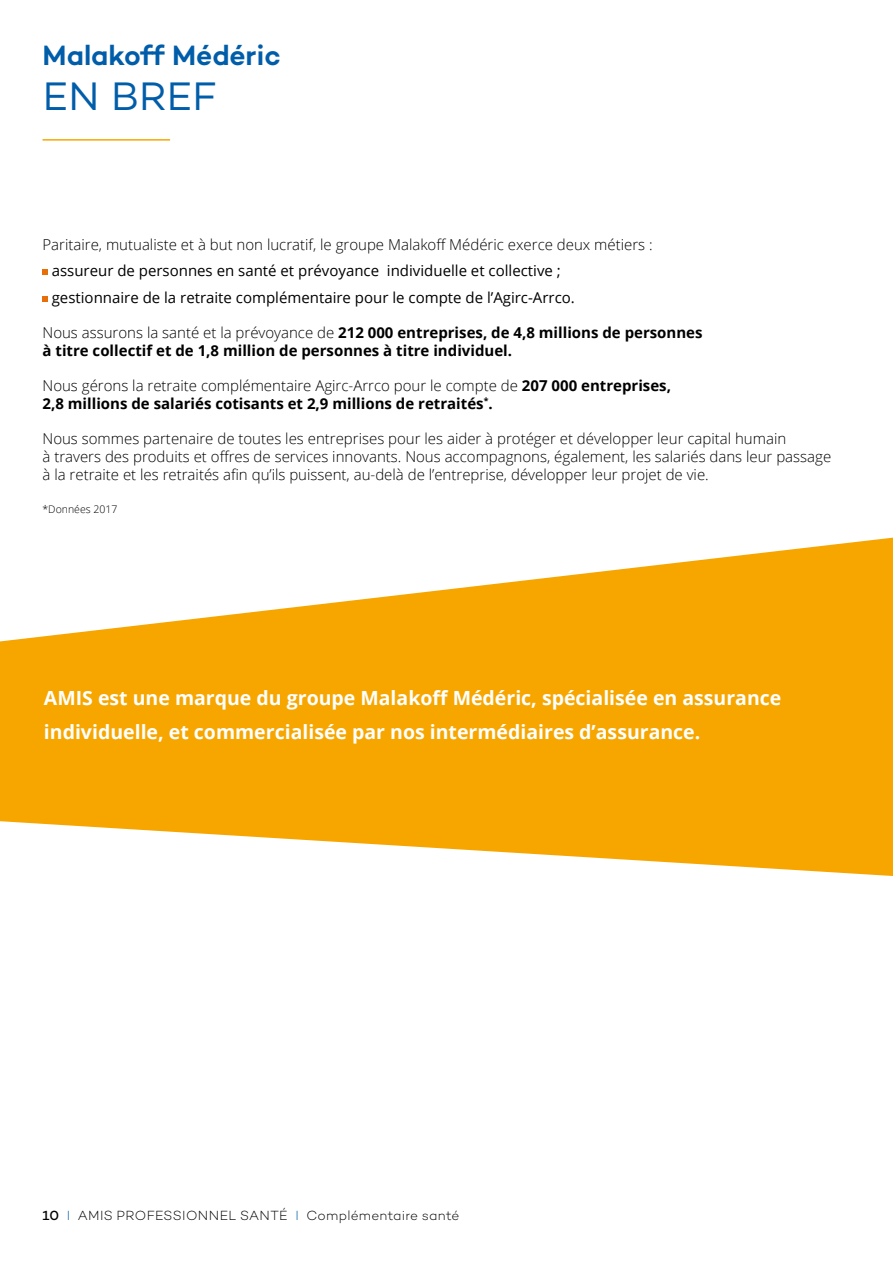
<style>
.page{position:relative;width:893px;height:1263px;background:#fff}
.page>*{position:absolute;margin:0;border:0;box-sizing:border-box;transform-origin:0 0}
.t1{font:40.5px "Campton";letter-spacing:.01em;color:#005da9}
.t2{font:600 28.5px "Campton";letter-spacing:-.005em;color:#005da9}
.t3{font:700 19.5px/34.5px "Open Sans";color:#fff}
.t4{font:300 15px/18px "Open Sans";color:#000}
.t5{font:700 15px/18px "Open Sans";color:#000}
.t6{font:15px/26.5px "Open Sans";color:#000}
.t7{font:300 13.5px "Campton";letter-spacing:.025em;color:#000}
.t8{font:300 10.5px "Open Sans";color:#000}
.s1{font-weight:300}
.s2{font-weight:500}
.s3{color:#005da9}
</style>
<div class="page">
<svg style="left:0;top:538px;width:893px;height:338px;fill:#f7a600"></svg>
<hr style="left:43px;top:139px;width:127px;height:2px;background:#f7a600">
<svg style="left:43px;top:270px;width:5px;height:5px"></svg>
<svg style="left:43px;top:296px;width:5px;height:6px"></svg>
<h2 class="t2" style="left:43px;top:37px;width:240px">Malakoff Médéric</h2>
<h1 class="t1" style="left:43px;top:71px;width:176px">EN BREF</h1>
<p class="t4" style="left:43px;top:235px;width:612px">Paritaire, mutualiste et à but non lucratif, le groupe Malakoff Médéric exerce deux métiers :</p>
<p class="t6" style="left:52px;top:257px;width:525px">assureur de personnes en santé et prévoyance individuelle et collective ; gestionnaire de la retraite complémentaire pour le compte de l’Agirc-Arrco.</p>
<p class="t5" style="left:43px;top:323px;width:662px"><span class="s1">Nous assurons la santé et la prévoyance de</span> 212 000 entreprises, de 4,8 millions de personnes à titre collectif et de 1,8 million de personnes à titre individuel.</p>
<p class="t5" style="left:43px;top:376px;width:630px"><span class="s1">Nous gérons la retraite complémentaire Agirc-Arrco pour le compte de</span> 207 000 entreprises,<br>2,8 millions de salariés cotisants et 2,9 millions de retraités<sup>*</sup>.</p>
<p class="t4" style="left:43px;top:429px;width:790px">Nous sommes partenaire de toutes les entreprises pour les aider à protéger et développer leur capital humain<br>à travers des produits et offres de services innovants. Nous accompagnons, également, les salariés dans leur passage à la retraite et les retraités afin qu’ils puissent, au-delà de l’entreprise, développer leur projet de vie.</p>
<p class="t8" style="left:43px;top:502px;width:76px">*Données 2017</p>
<h3 class="t3" style="left:44px;top:680px;width:739px">AMIS est une marque du groupe Malakoff Médéric, spécialisée en assurance individuelle, et commercialisée par nos intermédiaires d’assurance.</h3>
<p class="t7" style="left:43px;top:1207px;width:418px"><span class="s2">10</span> <span class="s3">I</span> AMIS PROFESSIONNEL SANTÉ <span class="s3">I</span> Complémentaire santé</p>
</div>
